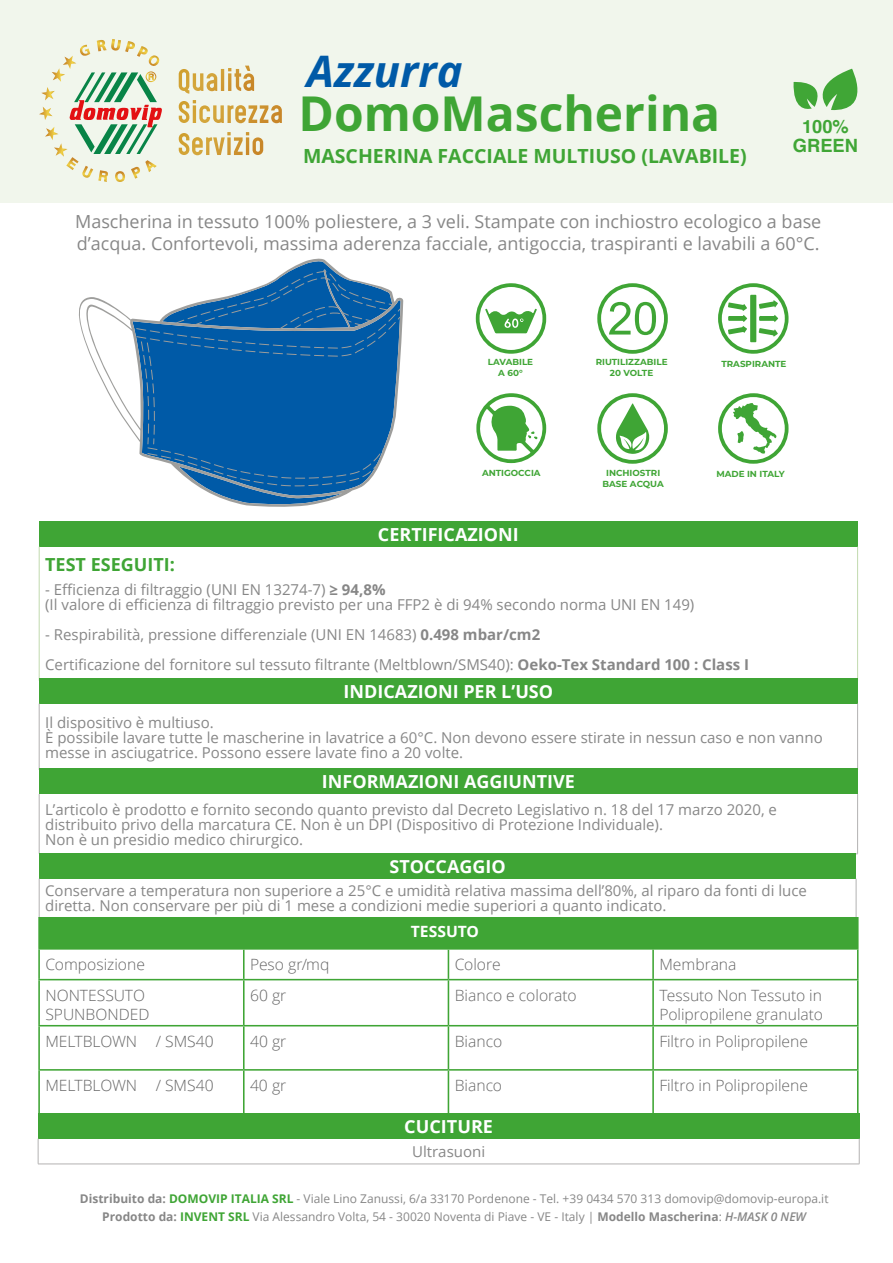
<style>
.page{position:relative;width:893px;height:1263px;background:#fff}
.page>*{position:absolute;margin:0;border:0;box-sizing:border-box;transform-origin:0 0}
.t1{font:700 48px "Open Sans";color:#3fa535}
.t2{font:italic 700 43.5px "Open Sans";color:#005aa7}
.t3{font:700 19.5px "Open Sans";color:#3fa535}
.t4{font:700 18.3px/18.9px "Helvetica";color:#40a636;text-align:center}
.t5{font:18px/21.6px "Open Sans";color:#878787}
.t6{font:700 18px "Open Sans";color:#fff}
.t7{font:700 18px "Open Sans";color:#3fa535}
.t8{font:300 15.45px/18.6px "Open Sans";color:#666}
.t9{font:700 15.45px "Open Sans";color:#fff}
.t10{font:15px/15px "Open Sans";color:#878787}
.t11{font:12px/18px "Open Sans";color:#878787;text-align:center}
.t12{font:700 8.7px/10.5px "Montserrat";color:#3fa535;text-align:center}
.s1{font-weight:700}
.s2{font-weight:700;color:#3fa535}
.s3{font-weight:600;font-style:italic}
</style>
<div class="page">
<div style="left:0;top:0;width:893px;height:202px;background:#f1f6ec"></div>
<svg style="left:39px;top:39px;width:123px;height:143px"></svg>
<svg style="left:179px;top:132px;width:84px;height:23px"></svg>
<svg style="left:179px;top:100px;width:103px;height:23px"></svg>
<svg style="left:179px;top:66px;width:75px;height:28px"></svg>
<svg style="left:793px;top:69px;width:65px;height:42px"></svg>
<svg style="left:79px;top:258px;width:324px;height:249px"></svg>
<svg style="left:136px;top:261px;width:264px;height:244px"></svg>
<div style="left:39px;top:521px;width:819px;height:26px;background:#3fa535"></div>
<hr style="left:39px;top:547px;width:1px;height:134px;background:#c2daaf">
<hr style="left:857px;top:547px;width:1px;height:134px;background:#c2daaf">
<div style="left:39px;top:678px;width:819px;height:26px;background:#3fa535"></div>
<hr style="left:39px;top:704px;width:1px;height:66px;background:#b3b2b2">
<hr style="left:857px;top:704px;width:1px;height:66px;background:#b3b2b2">
<div style="left:39px;top:768px;width:819px;height:26px;background:#3fa535"></div>
<hr style="left:39px;top:794px;width:1px;height:60px;background:#b3b2b2">
<hr style="left:857px;top:794px;width:1px;height:60px;background:#b3b2b2">
<hr style="left:39px;top:853px;width:819px;height:1px;background:#b3b2b2">
<svg style="left:476px;top:283px;width:70px;height:71px"></svg>
<svg style="left:597px;top:283px;width:71px;height:71px"></svg>
<svg style="left:476px;top:393px;width:70px;height:70px"></svg>
<svg style="left:718px;top:283px;width:71px;height:71px"></svg>
<svg style="left:718px;top:393px;width:70px;height:71px"></svg>
<svg style="left:597px;top:393px;width:71px;height:71px"></svg>
<div style="left:39px;top:853px;width:817px;height:26px;background:#3fa535"></div>
<hr style="left:39px;top:879px;width:1px;height:38px;background:#b3b2b2">
<hr style="left:856px;top:879px;width:1px;height:38px;background:#b3b2b2">
<div style="left:39px;top:917px;width:819px;height:32px;background:#3fa535"></div>
<hr style="left:38px;top:917px;width:2px;height:31px;background:#3fa535">
<hr style="left:38px;top:948px;width:206px;height:2px;background:#3fa535">
<hr style="left:38px;top:950px;width:2px;height:29px;background:#3fa535">
<hr style="left:244px;top:948px;width:204px;height:2px;background:#3fa535">
<hr style="left:243px;top:950px;width:2px;height:29px;background:#3fa535">
<hr style="left:448px;top:948px;width:205px;height:2px;background:#3fa535">
<svg style="left:448px;top:950px;width:1px;height:29px"></svg>
<hr style="left:653px;top:948px;width:205px;height:2px;background:#3fa535">
<hr style="left:652px;top:950px;width:2px;height:29px;background:#3fa535">
<svg style="left:857px;top:950px;width:1px;height:29px"></svg>
<hr style="left:38px;top:979px;width:206px;height:1px;background:#3fa535">
<hr style="left:38px;top:980px;width:2px;height:45px;background:#3fa535">
<hr style="left:244px;top:979px;width:204px;height:1px;background:#3fa535">
<hr style="left:243px;top:980px;width:2px;height:45px;background:#3fa535">
<hr style="left:448px;top:979px;width:205px;height:1px;background:#3fa535">
<hr style="left:448px;top:980px;width:1px;height:45px;background:#3fa535">
<hr style="left:653px;top:979px;width:205px;height:1px;background:#3fa535">
<hr style="left:652px;top:980px;width:2px;height:45px;background:#3fa535">
<hr style="left:857px;top:980px;width:1px;height:45px;background:#3fa535">
<hr style="left:38px;top:1025px;width:206px;height:1px;background:#3fa535">
<hr style="left:38px;top:1026px;width:2px;height:43px;background:#3fa535">
<hr style="left:244px;top:1025px;width:204px;height:1px;background:#3fa535">
<hr style="left:243px;top:1026px;width:2px;height:43px;background:#3fa535">
<hr style="left:448px;top:1025px;width:205px;height:1px;background:#3fa535">
<hr style="left:448px;top:1026px;width:1px;height:43px;background:#3fa535">
<hr style="left:653px;top:1025px;width:205px;height:1px;background:#3fa535">
<hr style="left:652px;top:1026px;width:2px;height:43px;background:#3fa535">
<hr style="left:857px;top:1026px;width:1px;height:43px;background:#3fa535">
<hr style="left:38px;top:1069px;width:206px;height:2px;background:#3fa535">
<hr style="left:38px;top:1071px;width:2px;height:42px;background:#3fa535">
<hr style="left:244px;top:1069px;width:204px;height:2px;background:#3fa535">
<hr style="left:243px;top:1071px;width:2px;height:42px;background:#3fa535">
<hr style="left:448px;top:1069px;width:205px;height:2px;background:#3fa535">
<hr style="left:448px;top:1071px;width:1px;height:42px;background:#3fa535">
<hr style="left:653px;top:1069px;width:205px;height:2px;background:#3fa535">
<hr style="left:652px;top:1071px;width:2px;height:42px;background:#3fa535">
<hr style="left:857px;top:1071px;width:1px;height:42px;background:#3fa535">
<div style="left:38px;top:1113px;width:821px;height:25px;background:#3fa535"></div>
<svg style="left:38px;top:1138px;width:1px;height:26px"></svg>
<svg style="left:859px;top:1138px;width:1px;height:26px"></svg>
<hr style="left:38px;top:1164px;width:821px;height:1px;background:#b3b2b2">
<h2 class="t2" style="left:307px;top:40px;width:157px">Azzurra</h2>
<h1 class="t1" style="left:298px;top:80px;width:423px">DomoMascherina</h1>
<h3 class="t3" style="left:303px;top:142px;width:445px">MASCHERINA FACCIALE MULTIUSO (LAVABILE)</h3>
<p class="t4" style="left:793px;top:117px;width:67px">100%<br>GREEN</p>
<p class="t5" style="left:75px;top:210px;width:748px">Mascherina in tessuto 100% poliestere, a 3 veli. Stampate con inchiostro ecologico a base d’acqua. Confortevoli, massima aderenza facciale, antigoccia, traspiranti e lavabili a 60°C.</p>
<p class="t12" style="left:488px;top:356px;width:47px">LAVABILE<br>A 60°</p>
<p class="t12" style="left:596px;top:356px;width:73px">RIUTILIZZABILE<br>20 VOLTE</p>
<p class="t12" style="left:721px;top:358px;width:66px">TRASPIRANTE</p>
<p class="t12" style="left:482px;top:467px;width:60px">ANTIGOCCIA</p>
<p class="t6" style="left:378px;top:521px;width:142px">CERTIFICAZIONI</p>
<p class="t12" style="left:606px;top:468px;width:56px">INCHIOSTRI</p>
<p class="t12" style="left:716px;top:468px;width:70px">MADE IN ITALY</p>
<p class="t12" style="left:603px;top:478px;width:63px">BASE ACQUA</p>
<p class="t7" style="left:45px;top:552px;width:131px">TEST ESEGUITI:</p>
<p class="t10" style="left:45px;top:582px;width:651px">- Efficienza di filtraggio (UNI EN 13274-7) <span class="s1">≥ 94,8%<br></span>(Il valore di efficienza di filtraggio previsto per una FFP2 è di 94% secondo norma UNI EN 149)</p>
<p class="t10" style="left:45px;top:619px;width:705px;line-height:30px">- Respirabilità, pressione differenziale (UNI EN 14683) <span class="s1">0.498 mbar/cm2<br></span>Certificazione del fornitore sul tessuto filtrante (Meltblown/SMS40): <span class="s1">Oeko-Tex Standard 100 : Class I</span></p>
<p class="t6" style="left:344px;top:678px;width:211px">INDICAZIONI PER L’USO</p>
<p class="t10" style="left:45px;top:714px;width:779px">Il dispositivo è multiuso.<br>È possibile lavare tutte le mascherine in lavatrice a 60°C. Non devono essere stirate in nessun caso e non vanno messe in asciugatrice. Possono essere lavate fino a 20 volte.</p>
<p class="t6" style="left:322px;top:769px;width:254px">INFORMAZIONI AGGIUNTIVE</p>
<p class="t10" style="left:45px;top:801px;width:733px">L’articolo è prodotto e fornito secondo quanto previsto dal Decreto Legislativo n. 18 del 17 marzo 2020, e distribuito privo della marcatura CE. Non è un DPI (Dispositivo di Protezione Individuale).<br>Non è un presidio medico chirurgico.</p>
<p class="t6" style="left:390px;top:853px;width:118px">STOCCAGGIO</p>
<p class="t10" style="left:45px;top:883px;width:763px">Conservare a temperatura non superiore a 25°C e umidità relativa massima dell’80%, al riparo da fonti di luce diretta. Non conservare per più di 1 mese a condizioni medie superiori a quanto indicato.</p>
<p class="t9" style="left:411px;top:920px;width:70px">TESSUTO</p>
<p class="t8" style="left:45px;top:955px;width:101px">Composizione</p>
<p class="t8" style="left:250px;top:955px;width:81px">Peso gr/mq</p>
<p class="t8" style="left:455px;top:955px;width:47px">Colore</p>
<p class="t8" style="left:659px;top:955px;width:79px">Membrana</p>
<p class="t8" style="left:45px;top:985px;width:106px">NONTESSUTO<br>SPUNBONDED</p>
<p class="t8" style="left:250px;top:985px;width:38px">60 gr</p>
<p class="t8" style="left:455px;top:985px;width:123px">Bianco e colorato</p>
<p class="t8" style="left:659px;top:985px;width:165px">Tessuto Non Tessuto in<br>Polipropilene granulato</p>
<p class="t8" style="left:45px;top:1031px;width:170px">MELTBLOWN / SMS40</p>
<p class="t8" style="left:250px;top:1031px;width:38px">40 gr</p>
<p class="t8" style="left:455px;top:1031px;width:49px">Bianco</p>
<p class="t8" style="left:659px;top:1031px;width:150px">Filtro in Polipropilene</p>
<p class="t8" style="left:45px;top:1076px;width:170px">MELTBLOWN / SMS40</p>
<p class="t8" style="left:250px;top:1076px;width:38px">40 gr</p>
<p class="t8" style="left:455px;top:1076px;width:49px">Bianco</p>
<p class="t8" style="left:659px;top:1076px;width:150px">Filtro in Polipropilene</p>
<p class="t6" style="left:404px;top:1113px;width:90px">CUCITURE</p>
<p class="t10" style="left:412px;top:1144px;width:75px">Ultrasuoni</p>
<p class="t11" style="left:80px;top:1189px;width:750px"><span class="s1">Distribuito da:</span> <span class="s2">DOMOVIP ITALIA SRL</span> - Viale Lino Zanussi, 6/a 33170 Pordenone - Tel. +39 0434 570 313 domovip@domovip-europa.it<br><span class="s1">Prodotto da:</span> <span class="s2">INVENT SRL</span> Via Alessandro Volta, 54 - 30020 Noventa di Piave - VE - Italy | <span class="s1">Modello Mascherina</span>: <span class="s3">H-MASK 0 NEW</span></p>
</div>
